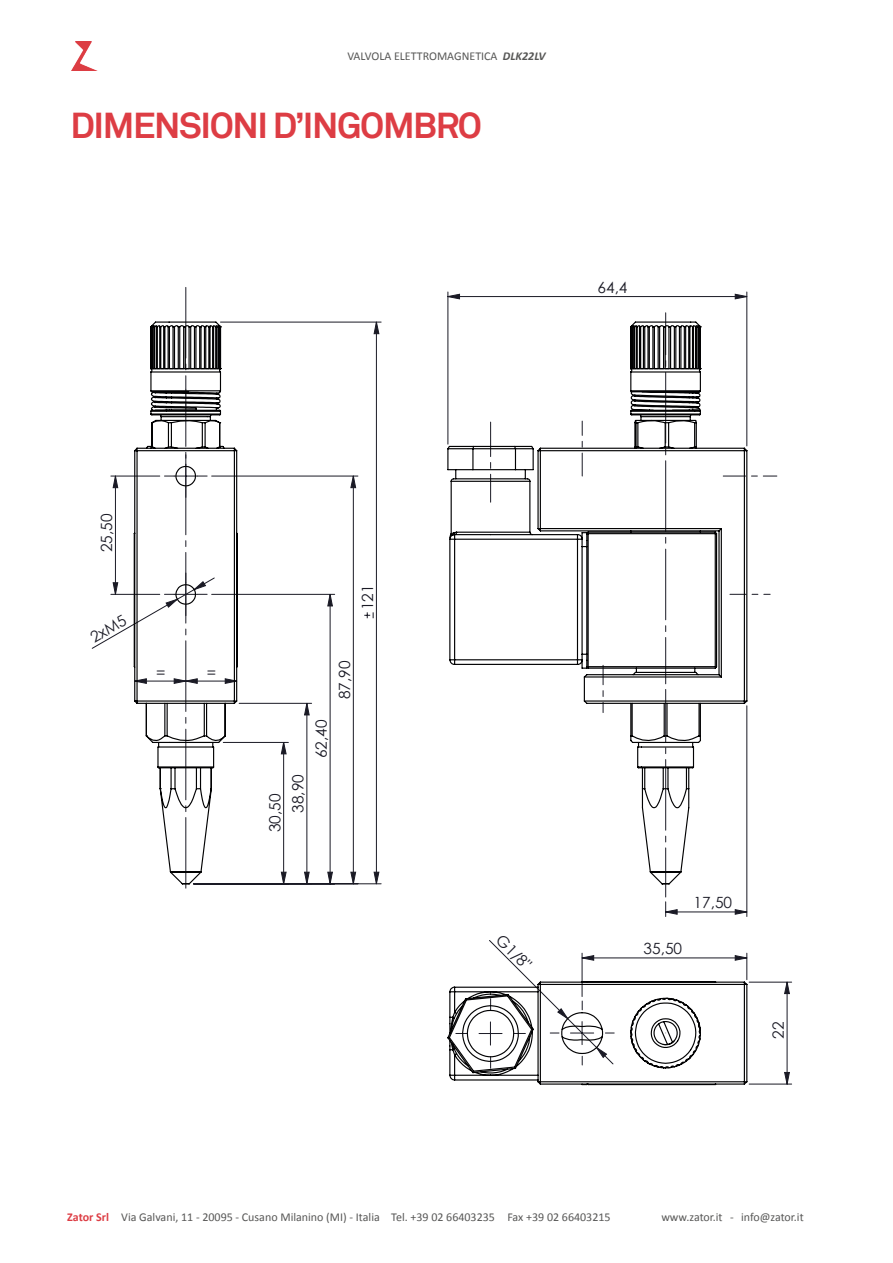
<style>
.page{position:relative;width:893px;height:1263px;background:#fff}
.page>*{position:absolute;margin:0;border:0;box-sizing:border-box;transform-origin:0 0}
.t1{font:700 36px "Akkurat";letter-spacing:-.04em;color:#dd3d44}
.t2{font:15.45px/23.2px "Century Gothic";color:#1a1a25}
.t3{font:12px "Calibri";color:#575756}
.s1{font-weight:700;font-style:italic}
.s2{font-weight:700;color:#dd3d44}
</style>
<div class="page">
<img style="left:71px;top:41px;width:27px;height:30px">
<svg style="left:751px;top:476px;width:26px;height:1px"></svg>
<svg style="left:751px;top:594px;width:19px;height:1px"></svg>
<hr style="left:223px;top:742px;width:65px;height:1px;background:#1a1a25">
<hr style="left:212px;top:594px;width:123px;height:1px;background:#1a1a25">
<hr style="left:212px;top:476px;width:146px;height:1px;background:#1a1a25">
<hr style="left:194px;top:883px;width:187px;height:1px;background:#1a1a25">
<hr style="left:220px;top:322px;width:161px;height:1px;background:#1a1a25">
<hr style="left:239px;top:703px;width:73px;height:1px;background:#1a1a25">
<hr style="left:749px;top:982px;width:43px;height:1px;background:#1a1a25">
<hr style="left:749px;top:1084px;width:43px;height:1px;background:#1a1a25">
<hr style="left:447px;top:292px;width:1px;height:152px;background:#1a1a25">
<hr style="left:746px;top:292px;width:1px;height:154px;background:#1a1a25">
<hr style="left:746px;top:706px;width:1px;height:210px;background:#1a1a25">
<svg style="left:281px;top:322px;width:98px;height:562px"></svg>
<svg style="left:304px;top:702px;width:6px;height:183px"></svg>
<svg style="left:91px;top:287px;width:96px;height:602px"></svg>
<svg style="left:784px;top:981px;width:6px;height:104px"></svg>
<svg style="left:448px;top:294px;width:299px;height:620px"></svg>
<svg style="left:447px;top:320px;width:301px;height:565px"></svg>
<svg style="left:133px;top:320px;width:106px;height:565px"></svg>
<svg style="left:447px;top:940px;width:301px;height:146px"></svg>
<p class="t3" style="left:347px;top:49px;width:200px">VALVOLA ELETTROMAGNETICA <span class="s1">DLK22LV</span></p>
<p class="t1" style="left:70px;top:102px;width:413px">DIMENSIONI D’INGOMBRO</p>
<p class="t2" style="left:598px;top:276px;width:31px">64,4</p>
<p class="t2" style="left:95px;top:552px;width:40px;rotate:-90deg">25,50</p>
<p class="t2" style="left:86px;top:628px;width:40px;rotate:-30deg">2xM5</p>
<p class="t2" style="left:156px;top:660px;width:11px">=</p>
<p class="t2" style="left:207px;top:660px;width:11px">=</p>
<p class="t2" style="left:356px;top:610px;width:27px;rotate:-90deg">121</p>
<p class="t2" style="left:263px;top:813px;width:40px;text-indent:-19px;rotate:-90deg">30,50<br>38,90</p>
<p class="t2" style="left:309px;top:758px;width:40px;rotate:-90deg">62,40</p>
<p class="t2" style="left:333px;top:699px;width:40px;rotate:-90deg">87,90</p>
<p class="t2" style="left:507px;top:929px;width:44px;rotate:45deg">G1/8"</p>
<p class="t2" style="left:644px;top:937px;width:40px">35,50</p>
<p class="t2" style="left:694px;top:891px;width:40px">17,50</p>
<p class="t2" style="left:766px;top:1039px;width:19px;rotate:-90deg">22</p>
<p class="t3" style="left:67px;top:1209px;width:545px"><span class="s2">Zator Srl</span> Via Galvani, 11 - 20095 - Cusano Milanino (MI) - Italia Tel. +39 02 66403235 Fax +39 02 66403215</p>
<p class="t3" style="left:661px;top:1209px;width:144px">www.zator.it - info@zator.it</p>
</div>
